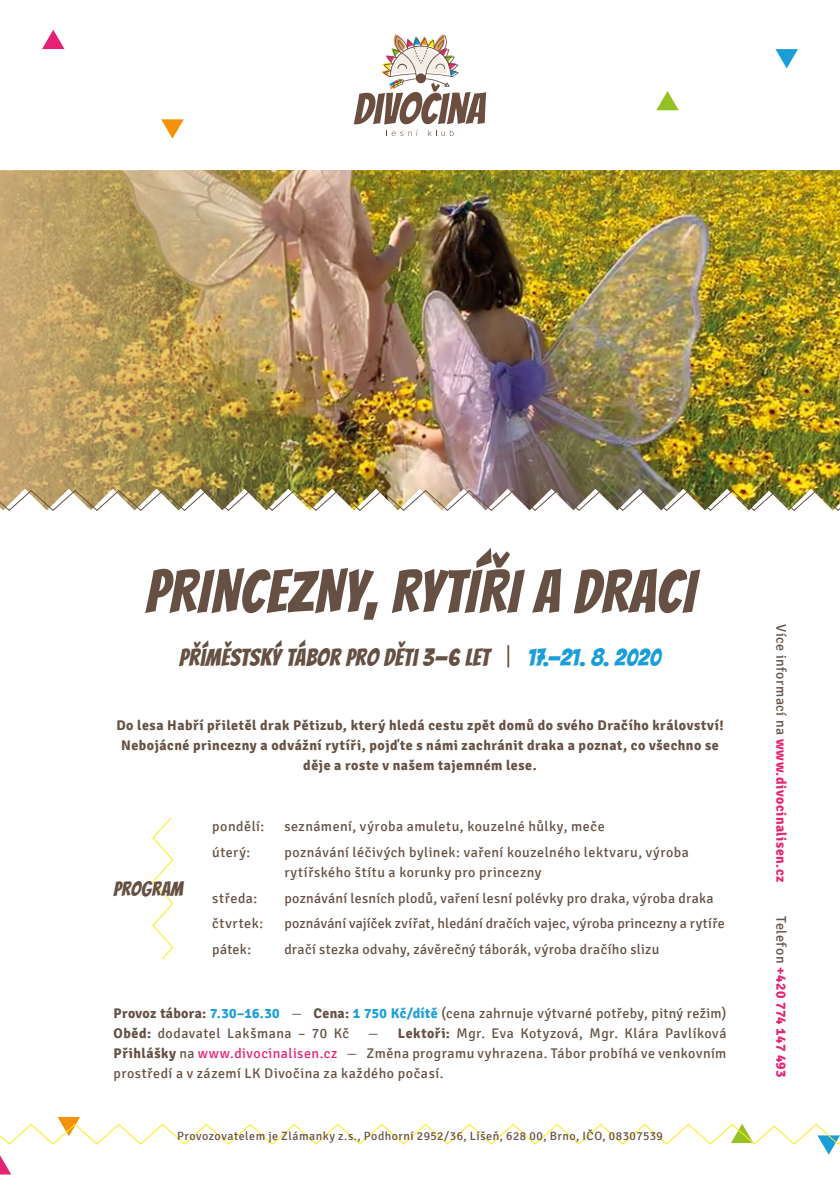
<style>
.page{position:relative;width:840px;height:1191px;background:#fff}
.page>*{position:absolute;margin:0;border:0;box-sizing:border-box;transform-origin:0 0}
.t1{font:60px "Bangers";letter-spacing:.02em;color:#655043}
.t2{font:24px "Bangers";letter-spacing:.015em;color:#655043}
.t3{font:24px "Bangers";color:#1a9eda}
.t4{font:20px "Bangers";letter-spacing:.025em;color:#655043}
.t5{font:14px/20px "Signika";letter-spacing:.03em;color:#655043}
.t6{font:700 14px/20px "Signika";letter-spacing:.035em;color:#655043;text-align:center}
.t7{font:14px "Signika";letter-spacing:.01em;color:#655043}
.t8{font:700 14px "Signika";letter-spacing:.035em;color:#e72275}
.t9{font:14px "Signika";letter-spacing:.055em;color:#655043}
.t10{font:12px "Signika";letter-spacing:.04em;color:#655043}
.s1{font-family:"Signika";font-weight:300}
.s2{color:#1a9eda}
.s3{font-weight:700}
.s4{font-weight:700;color:#1a9eda}
.s5{font-weight:300}
.s6{color:#e72275}
.s7{font-weight:400;color:#655043}
</style>
<div class="page">
<img style="left:0;top:170px;width:839px;height:319px">
<svg style="left:161px;top:119px;width:23px;height:20px"></svg>
<svg style="left:775px;top:49px;width:22px;height:19px"></svg>
<svg style="left:42px;top:30px;width:22px;height:19px"></svg>
<svg style="left:656px;top:91px;width:22px;height:19px"></svg>
<svg style="left:353px;top:34px;width:133px;height:90px"></svg>
<svg style="left:386px;top:130px;width:32px;height:6px"></svg>
<svg style="left:428px;top:130px;width:25px;height:6px"></svg>
<svg style="left:0;top:1117px;width:839px;height:57px"></svg>
<img style="left:0;top:489px;width:839px;height:22px">
<svg style="left:152px;top:818px;width:22px;height:140px"></svg>
<h1 class="t1" style="left:145px;top:557px;width:550px">PRINCEZNY, RYTÍŘI A DRACI</h1>
<h2 class="t2" style="left:179px;top:644px;width:483px">PŘÍMĚSTSKÝ TÁBOR PRO DĚTI 3—6 LET <span class="s1">|</span> <span class="s2">17.—21. 8. 2020</span></h2>
<h2 class="t3" style="left:536px;top:642px;width:10px">-</h2>
<p class="t6" style="left:116px;top:716px;width:608px">Do lesa Habří přiletěl drak Pětizub, který hledá cestu zpět domů do svého Dračího království!<br>Nebojácné princezny a odvážní rytíři, pojďte s námi zachránit draka a poznat, co všechno se děje a roste v našem tajemném lese.</p>
<h3 class="t4" style="left:113px;top:877px;width:71px">PROGRAM</h3>
<p class="t5" style="left:212px;top:817px;width:53px">pondělí:</p>
<p class="t5" style="left:284px;top:817px;width:321px">seznámení, výroba amuletu, kouzelné hůlky, meče</p>
<p class="t5" style="left:212px;top:842px;width:40px">úterý:</p>
<p class="t5" style="left:284px;top:842px;width:406px">poznávání léčivých bylinek: vaření kouzelného lektvaru, výroba rytířského štítu a korunky pro princezny</p>
<p class="t5" style="left:212px;top:888px;width:47px">středa:</p>
<p class="t5" style="left:284px;top:888px;width:430px">poznávání lesních plodů, vaření lesní polévky pro draka, výroba draka</p>
<p class="t9" style="left:212px;top:916px;width:52px">čtvrtek:</p>
<p class="t7" style="left:284px;top:916px;width:442px">poznávání vajíček zvířat, hledání dračích vajec, výroba princezny a rytíře</p>
<p class="t5" style="left:212px;top:939px;width:40px">pátek:</p>
<p class="t5" style="left:284px;top:939px;width:376px">dračí stezka odvahy, závěrečný táborák, výroba dračího slizu</p>
<p class="t5" style="left:113px;top:1003px;width:614px"><span class="s3">Provoz tábora:</span> <span class="s4">7.30–16.30</span> <span class="s5">—</span> <span class="s3">Cena:</span> <span class="s4">1 750 Kč/dítě</span> (cena zahrnuje výtvarné potřeby, pitný režim)<br><span class="s3">Oběd:</span> dodavatel Lakšmana – 70 Kč</p>
<p class="t5" style="left:113px;top:1023px;width:614px;text-align:justify;text-indent:254px"><span class="s5">—</span> <span class="s3">Lektoři:</span> Mgr. Eva Kotyzová, Mgr. Klára Pavlíková <span class="s3">Přihlášky</span> na <span class="s6">www.divocinalisen.cz</span> <span class="s5">—</span> Změna programu vyhrazena. Tábor probíhá ve venkovním prostředí a v zázemí LK Divočina za každého počasí.</p>
<p class="t10" style="left:177px;top:1129px;width:487px">Provozovatelem je Zlámanky z.s., Podhorní 2952/36, Líšeň, 628 00, Brno, IČO, 08307539</p>
<p class="t8" style="left:789px;top:624px;width:260px;rotate:90deg"><span class="s7">Více informací na</span> www.divocinalisen.cz</p>
<p class="t8" style="left:789px;top:916px;width:163px;rotate:90deg"><span class="s7">Telefon</span> +420 774 147 493</p>
</div>
